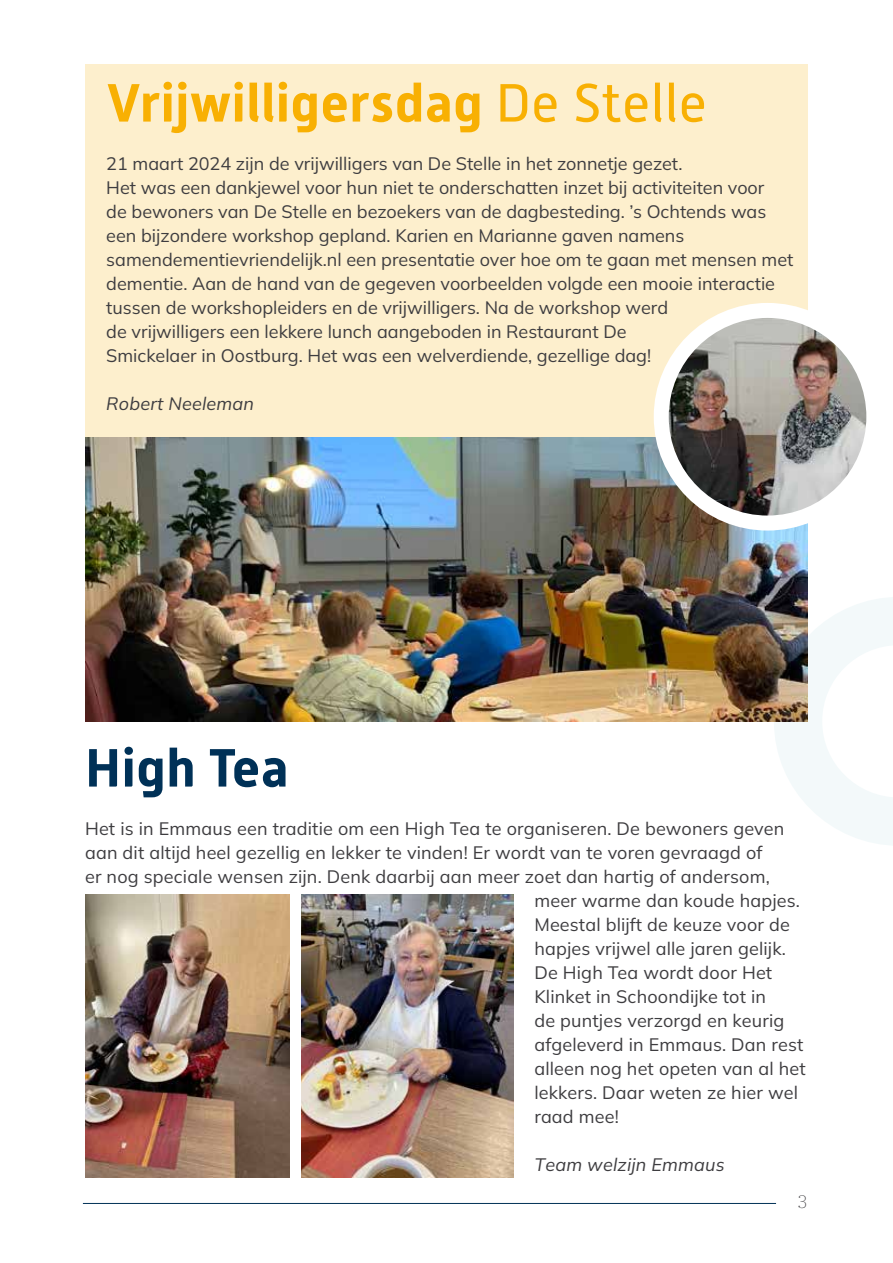
<style>
.page{position:relative;width:893px;height:1263px;background:#fff}
.page>*{position:absolute;margin:0;border:0;box-sizing:border-box;transform-origin:0 0}
.t1{font:700 53.7px "Alwyn New";letter-spacing:.01em;color:#f8b003}
.t2{font:700 53.7px "Alwyn New";letter-spacing:.01em;color:#003157}
.t3{font:200 18px/24px "Mulish";color:#3e3d40}
.t4{font:italic 200 18px "Mulish";letter-spacing:.01em;color:#3e3d40}
.t5{font:200 18px "IBM Plex Serif";color:#3e3d40}
.s1{font-weight:400}
</style>
<div class="page">
<hr style="left:83px;top:1203px;width:693px;height:1px;background:#003157">
<div style="left:85px;top:64px;width:723px;height:458px;background:#fdefcd"></div>
<svg style="left:774px;top:597px;width:119px;height:248px"></svg>
<img style="left:85px;top:894px;width:204px;height:284px">
<img style="left:85px;top:438px;width:723px;height:283px">
<img style="left:302px;top:894px;width:211px;height:284px">
<img style="left:661px;top:310px;width:213px;height:213px;border-radius:106px">
<div style="left:654px;top:303px;width:227px;height:227px;border:15px solid #fff;border-radius:50%"></div>
<h1 class="t1" style="left:106px;top:72px;width:602px">Vrijwilligersdag <span class="s1">De Stelle</span></h1>
<p class="t3" style="left:106px;top:151px;width:689px">21 maart 2024 zijn de vrijwilligers van De Stelle in het zonnetje gezet.<br>Het was een dankjewel voor hun niet te onderschatten inzet bij activiteiten voor<br>de bewoners van De Stelle en bezoekers van de dagbesteding. ’s Ochtends was een bijzondere workshop gepland. Karien en Marianne gaven namens samendementievriendelijk.nl een presentatie over hoe om te gaan met mensen met dementie. Aan de hand van de gegeven voorbeelden volgde een mooie interactie tussen de workshopleiders en de vrijwilligers. Na de workshop werd<br>de vrijwilligers een lekkere lunch aangeboden in Restaurant De<br>Smickelaer in Oostburg. Het was een welverdiende, gezellige dag!</p>
<p class="t4" style="left:106px;top:391px;width:149px">Robert Neeleman</p>
<h1 class="t2" style="left:85px;top:737px;width:205px">High Tea</h1>
<p class="t3" style="left:85px;top:816px;width:701px">Het is in Emmaus een traditie om een High Tea te organiseren. De bewoners geven</p>
<p class="t3" style="left:85px;top:840px;width:679px">aan dit altijd heel gezellig en lekker te vinden! Er wordt van te voren gevraagd of</p>
<p class="t3" style="left:85px;top:864px;width:686px">er nog speciale wensen zijn. Denk daarbij aan meer zoet dan hartig of andersom,</p>
<p class="t3" style="left:534px;top:888px;width:267px">meer warme dan koude hapjes.</p>
<p class="t3" style="left:534px;top:912px;width:257px">Meestal blijft de keuze voor de</p>
<p class="t3" style="left:534px;top:936px;width:253px">hapjes vrijwel alle jaren gelijk.</p>
<p class="t3" style="left:534px;top:960px;width:239px">De High Tea wordt door Het</p>
<p class="t3" style="left:534px;top:984px;width:233px">Klinket in Schoondijke tot in</p>
<p class="t3" style="left:534px;top:1008px;width:252px">de puntjes verzorgd en keurig</p>
<p class="t3" style="left:534px;top:1032px;width:271px">afgeleverd in Emmaus. Dan rest</p>
<p class="t3" style="left:534px;top:1056px;width:273px">alleen nog het opeten van al het</p>
<p class="t3" style="left:534px;top:1080px;width:265px">lekkers. Daar weten ze hier wel</p>
<p class="t3" style="left:534px;top:1104px;width:86px">raad mee!</p>
<p class="t4" style="left:534px;top:1152px;width:192px">Team welzijn Emmaus</p>
<p class="t5" style="left:797px;top:1188px;width:12px">3</p>
</div>
